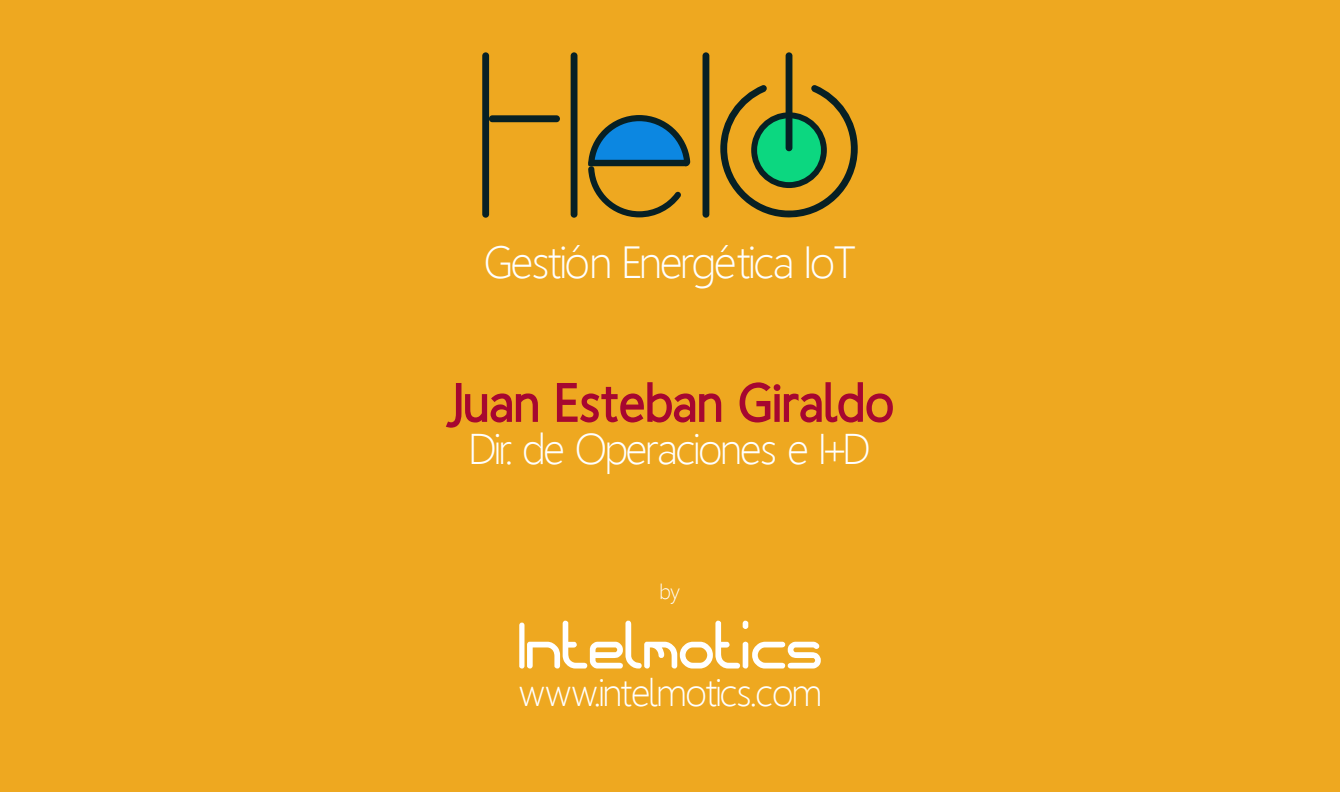
<style>
.page{position:relative;width:1340px;height:792px;background:#fff}
.page>*{position:absolute;margin:0;border:0;box-sizing:border-box;transform-origin:0 0}
.t1{font:900 55.48px "Homizio";color:#a60730}
.t2{font:52.5px "internationalist";color:#fff}
.t3{font:300 44.98px "Homizio";color:#fff}
.t4{font:300 42.88px "Homizio";color:#fff}
.t5{font:300 38.32px "Homizio";color:#fff}
.t6{font:300 21px "Homizio";color:#fff}
</style>
<div class="page">
<div style="left:0;top:0;width:1339px;height:791px;background:#eea820"></div>
<svg style="left:720px;top:84px;width:137px;height:134px"></svg>
<div style="left:785px;top:52px;width:7px;height:99px;background:#072024;border-radius:3px"></div>
<div style="left:702px;top:52px;width:7px;height:165px;background:#072024;border-radius:3px"></div>
<svg style="left:588px;top:115px;width:102px;height:102px"></svg>
<div style="left:588px;top:160px;width:101px;height:6px;background:#072024;border-radius:3px"></div>
<div style="left:570px;top:52px;width:7px;height:165px;background:#072024;border-radius:3px"></div>
<div style="left:482px;top:52px;width:7px;height:165px;background:#072024;border-radius:3px"></div>
<div style="left:489px;top:115px;width:71px;height:7px;background:#072024;border-radius:3px"></div>
<p class="t3" style="left:484px;top:235px;width:372px">Gestión Energética IoT</p>
<p class="t1" style="left:445px;top:371px;width:450px">Juan Esteban Giraldo</p>
<p class="t4" style="left:470px;top:423px;width:401px">Dir. de Operaciones e I+D</p>
<p class="t6" style="left:660px;top:579px;width:21px">by</p>
<p class="t2" style="left:518px;top:612px;width:305px">Intelmotics</p>
<p class="t5" style="left:519px;top:669px;width:304px">www.intelmotics.com</p>
</div>
